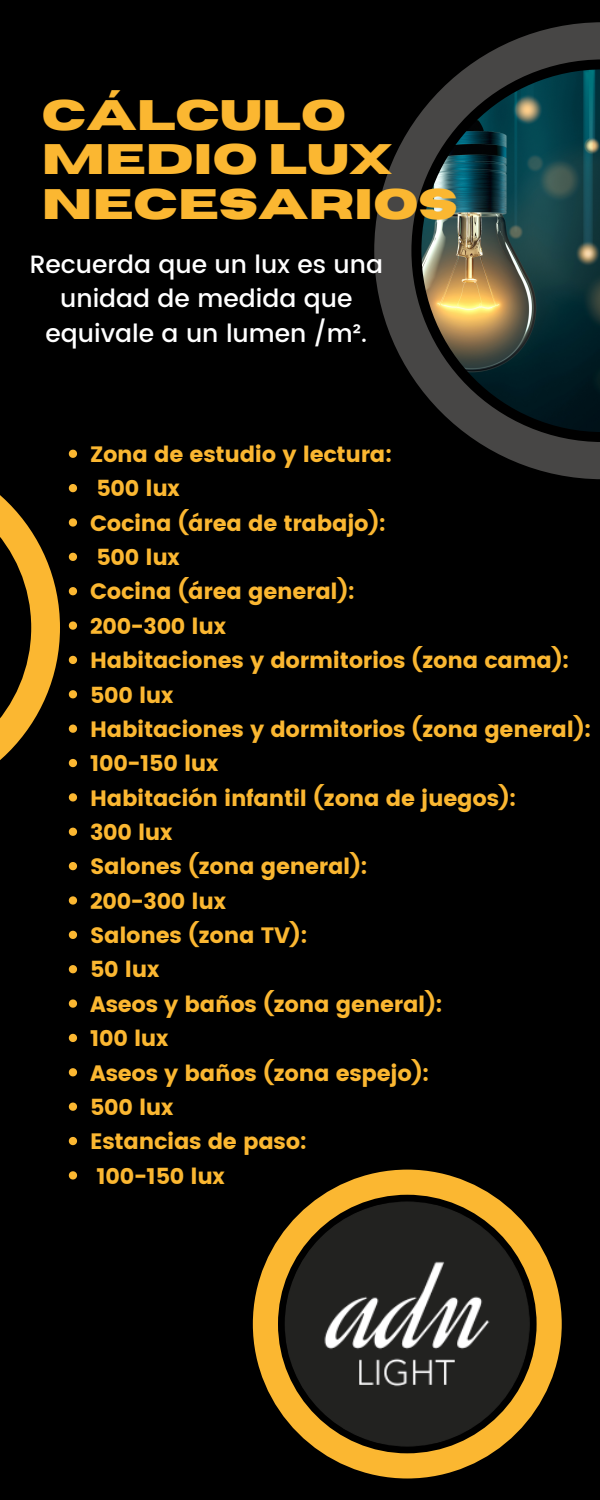
<style>
.page{position:relative;width:600px;height:1500px;background:#000}
.page>*{position:absolute;margin:0;border:0;box-sizing:border-box;transform-origin:0 0}
.t1{font:700 42.5px/44.2px "Horizon";color:#fbb731}
.t2{font:500 25px/34.5px "Poppins";color:#fff;text-align:center}
.t3{font:22.2px "Poppins";letter-spacing:-.01em;color:#fbb731}
</style>
<div class="page">
<svg style="left:69px;top:450px;width:8px;height:8px"></svg>
<svg style="left:69px;top:484px;width:8px;height:8px"></svg>
<svg style="left:69px;top:518px;width:8px;height:9px"></svg>
<svg style="left:69px;top:553px;width:8px;height:8px"></svg>
<svg style="left:69px;top:587px;width:8px;height:8px"></svg>
<svg style="left:69px;top:621px;width:8px;height:9px"></svg>
<svg style="left:69px;top:656px;width:8px;height:8px"></svg>
<svg style="left:69px;top:690px;width:8px;height:8px"></svg>
<svg style="left:69px;top:725px;width:8px;height:8px"></svg>
<svg style="left:69px;top:759px;width:8px;height:8px"></svg>
<svg style="left:69px;top:793px;width:8px;height:9px"></svg>
<svg style="left:69px;top:828px;width:8px;height:8px"></svg>
<svg style="left:69px;top:862px;width:8px;height:8px"></svg>
<svg style="left:69px;top:896px;width:8px;height:9px"></svg>
<svg style="left:69px;top:931px;width:8px;height:8px"></svg>
<svg style="left:69px;top:965px;width:8px;height:8px"></svg>
<svg style="left:69px;top:999px;width:8px;height:9px"></svg>
<svg style="left:69px;top:1034px;width:8px;height:8px"></svg>
<svg style="left:69px;top:1068px;width:8px;height:8px"></svg>
<svg style="left:69px;top:1103px;width:8px;height:8px"></svg>
<svg style="left:69px;top:1137px;width:8px;height:8px"></svg>
<svg style="left:69px;top:1171px;width:8px;height:9px"></svg>
<svg style="left:374px;top:22px;width:226px;height:457px"></svg>
<svg style="left:0;top:495px;width:60px;height:265px"></svg>
<svg style="left:253px;top:1170px;width:309px;height:308px"></svg>
<p class="t1" style="left:42px;top:95px;width:417px">CÁLCULO<br>MEDIO LUX<br>NECESARIOS</p>
<p class="t2" style="left:30px;top:247px;width:355px">Recuerda que un lux es una unidad de medida que equivale a un lumen /m².</p>
<p class="t3" style="left:90px;top:441px;width:304px">Zona de estudio y lectura:</p>
<p class="t3" style="left:96px;top:476px;width:85px">500 lux</p>
<p class="t3" style="left:90px;top:510px;width:297px">Cocina (área de trabajo):</p>
<p class="t3" style="left:96px;top:544px;width:85px">500 lux</p>
<p class="t3" style="left:90px;top:579px;width:266px">Cocina (área general):</p>
<p class="t3" style="left:90px;top:613px;width:137px">200-300 lux</p>
<p class="t3" style="left:90px;top:648px;width:481px">Habitaciones y dormitorios (zona cama):</p>
<p class="t3" style="left:90px;top:682px;width:85px">500 lux</p>
<p class="t3" style="left:90px;top:716px;width:503px">Habitaciones y dormitorios (zona general):</p>
<p class="t3" style="left:90px;top:751px;width:130px">100-150 lux</p>
<p class="t3" style="left:90px;top:785px;width:428px">Habitación infantil (zona de juegos):</p>
<p class="t3" style="left:90px;top:819px;width:84px">300 lux</p>
<p class="t3" style="left:90px;top:854px;width:279px">Salones (zona general):</p>
<p class="t3" style="left:90px;top:888px;width:137px">200-300 lux</p>
<p class="t3" style="left:90px;top:922px;width:219px">Salones (zona TV):</p>
<p class="t3" style="left:90px;top:957px;width:71px">50 lux</p>
<p class="t3" style="left:90px;top:991px;width:354px">Aseos y baños (zona general):</p>
<p class="t3" style="left:90px;top:1026px;width:80px">100 lux</p>
<p class="t3" style="left:90px;top:1060px;width:341px">Aseos y baños (zona espejo):</p>
<p class="t3" style="left:90px;top:1094px;width:85px">500 lux</p>
<p class="t3" style="left:90px;top:1129px;width:218px">Estancias de paso:</p>
<p class="t3" style="left:96px;top:1163px;width:130px">100-150 lux</p>
</div>
